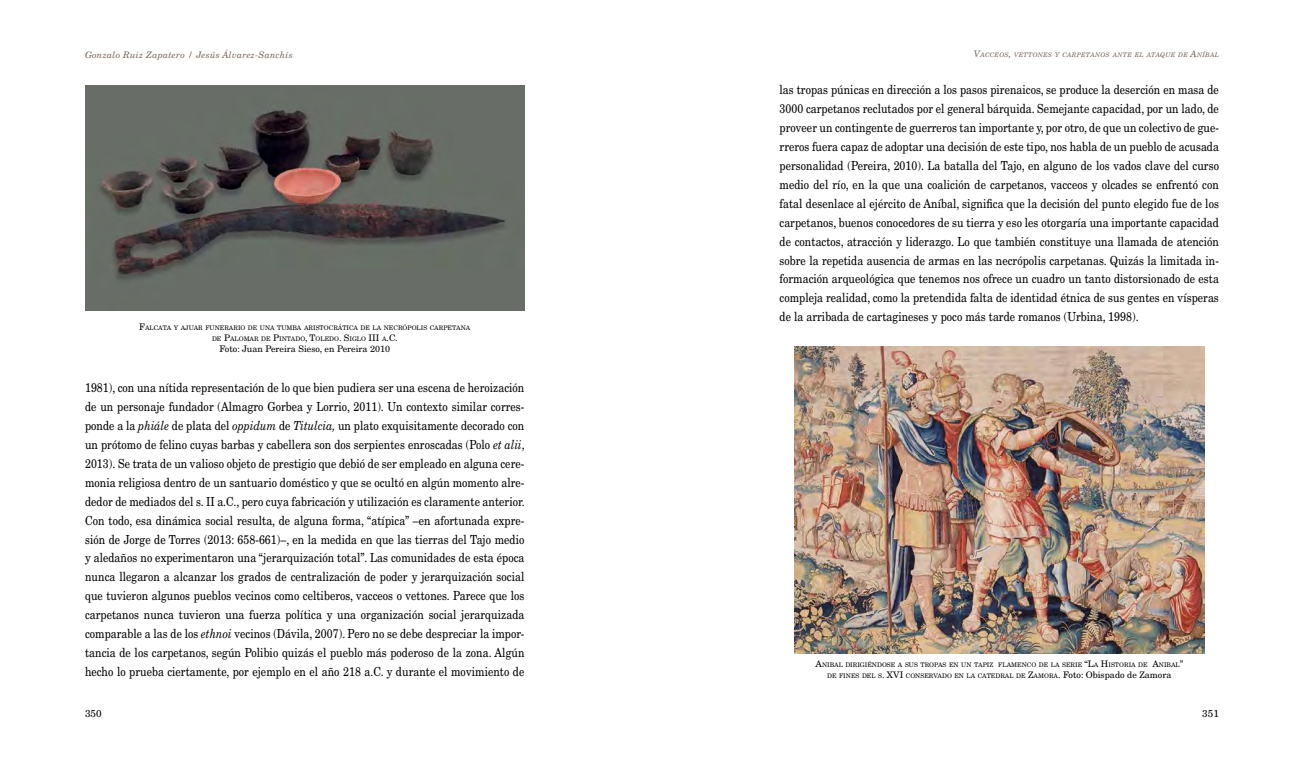
<style>
.page{position:relative;width:1304px;height:766px;background:#fff}
.page>*{position:absolute;margin:0;border:0;box-sizing:border-box;transform-origin:0 0}
.t1{font:12.5px/18.9px "New Century Schlbk LT Std";letter-spacing:.005em;color:#000;text-align:justify;scale:.85 1}
.t2{font:10px "New Century Schlbk LT Std";color:#000}
.t3{font:italic 9px "New Century Schlbk LT Std";letter-spacing:.025em;color:#796559}
.t4{font:9px "New Century Schlbk LT Std";color:#000}
.t5{font:6.3px/11px "New Century Schlbk LT Std";color:#000;text-align:center}
.t6{font:italic 6.3px "New Century Schlbk LT Std";letter-spacing:.035em;color:#796559}
.s1{font-size:9px}
.s2{font-style:italic}
</style>
<div class="page">
<img style="left:85px;top:85px;width:439px;height:225px">
<img style="left:794px;top:347px;width:410px;height:306px">
<p class="t3" style="left:85px;top:50px;width:209px">Gonzalo Ruiz Zapatero / Jesús Álvarez-Sanchís</p>
<p class="t6" style="left:974px;top:51px;width:246px"><span class="s1">V</span>ACCEOS<span class="s1">,</span> VETTONES Y CARPETANOS ANTE EL ATAQUE DE <span class="s1">A</span>NÍBAL</p>
<p class="t5" style="left:139px;top:322px;width:333px"><span class="s1">F</span>ALCATA Y AJUAR FUNERARIO DE UNA TUMBA ARISTOCRÁTICA DE LA NECRÓPOLIS CARPETANA<br>DE <span class="s1">P</span>ALOMAR DE <span class="s1">P</span>INTADO<span class="s1">, T</span>OLEDO<span class="s1">. S</span>IGLO <span class="s1">III</span> A<span class="s1">.C.</span></p>
<p class="t4" style="left:219px;top:343px;width:172px">Foto: Juan Pereira Sieso, en Pereira 2010</p>
<p class="t1" style="left:85px;top:378px;width:519px">1981), con una nítida representación de lo que bien pudiera ser una escena de heroización de un personaje fundador (Almagro Gorbea y Lorrio, 2011). Un contexto similar corres&shy;ponde a la <span class="s2">phiále</span> de plata del <span class="s2">oppidum</span> de <span class="s2">Titulcia,</span> un plato exquisitamente decorado con un prótomo de felino cuyas barbas y cabellera son dos serpientes enroscadas (Polo <span class="s2">et alii</span>, 2013). Se trata de un valioso objeto de prestigio que debió de ser empleado en alguna cere&shy;monia religiosa dentro de un santuario doméstico y que se ocultó en algún momento alre&shy;dedor de mediados del s. II a.C., pero cuya fabricación y utilización es claramente anterior.<br>Con todo, esa dinámica social resulta, de alguna forma, “atípica” –en afortunada expre&shy;sión de Jorge de Torres (2013: 658-661)–, en la medida en que las tierras del Tajo medio y aledaños no experimentaron una “jerarquización total”. Las comunidades de esta época nunca llegaron a alcanzar los grados de centralización de poder y jerarquización social que tuvieron algunos pueblos vecinos como celtiberos, vacceos o vettones. Parece que los carpetanos nunca tuvieron una fuerza política y una organización social jerarquizada comparable a las de los <span class="s2">ethnoi</span> vecinos (Dávila, 2007). Pero no se debe despreciar la impor&shy;tancia de los carpetanos, según Polibio quizás el pueblo más poderoso de la zona. Algún hecho lo prueba ciertamente, por ejemplo en el año 218 a.C. y durante el movimiento de</p>
<p class="t1" style="left:780px;top:80px;width:518px">las tropas púnicas en dirección a los pasos pirenaicos, se produce la deserción en masa de 3000 carpetanos reclutados por el general bárquida. Semejante capacidad, por un lado, de proveer un contingente de guerreros tan importante y, por otro, de que un colectivo de gue&shy;rreros fuera capaz de adoptar una decisión de este tipo, nos habla de un pueblo de acusada personalidad (Pereira, 2010). La batalla del Tajo, en alguno de los vados clave del curso medio del río, en la que una coalición de carpetanos, vacceos y olcades se enfrentó con fatal desenlace al ejército de Aníbal, significa que la decisión del punto elegido fue de los carpetanos, buenos conocedores de su tierra y eso les otorgaría una importante capacidad de contactos, atracción y liderazgo. Lo que también constituye una llamada de atención sobre la repetida ausencia de armas en las necrópolis carpetanas. Quizás la limitada in&shy;formación arqueológica que tenemos nos ofrece un cuadro un tanto distorsionado de esta compleja realidad, como la pretendida falta de identidad étnica de sus gentes en vísperas de la arribada de cartagineses y poco más tarde romanos (Urbina, 1998).</p>
<p class="t5" style="left:827px;top:659px;width:358px;text-align:left;text-indent:-12px"><span class="s1">A</span>NIBAL DIRIGIÉNDOSE A SUS TROPAS EN UN TAPIZ FLAMENCO DE LA SERIE <span class="s1">“L</span>A <span class="s1">H</span>ISTORIA DE <span class="s1">A</span>NIBAL<span class="s1">”<br></span>DE FINES DEL S<span class="s1">. XVI</span></p>
<p class="t5" style="left:906px;top:670px;width:267px">CONSERVADO EN LA CATEDRAL DE <span class="s1">Z</span>AMORA<span class="s1">.</span> <span class="s1">Foto: Obispado de Zamora</span></p>
<p class="t2" style="left:85px;top:706px;width:18px">350</p>
<p class="t2" style="left:1202px;top:706px;width:18px">351</p>
</div>
